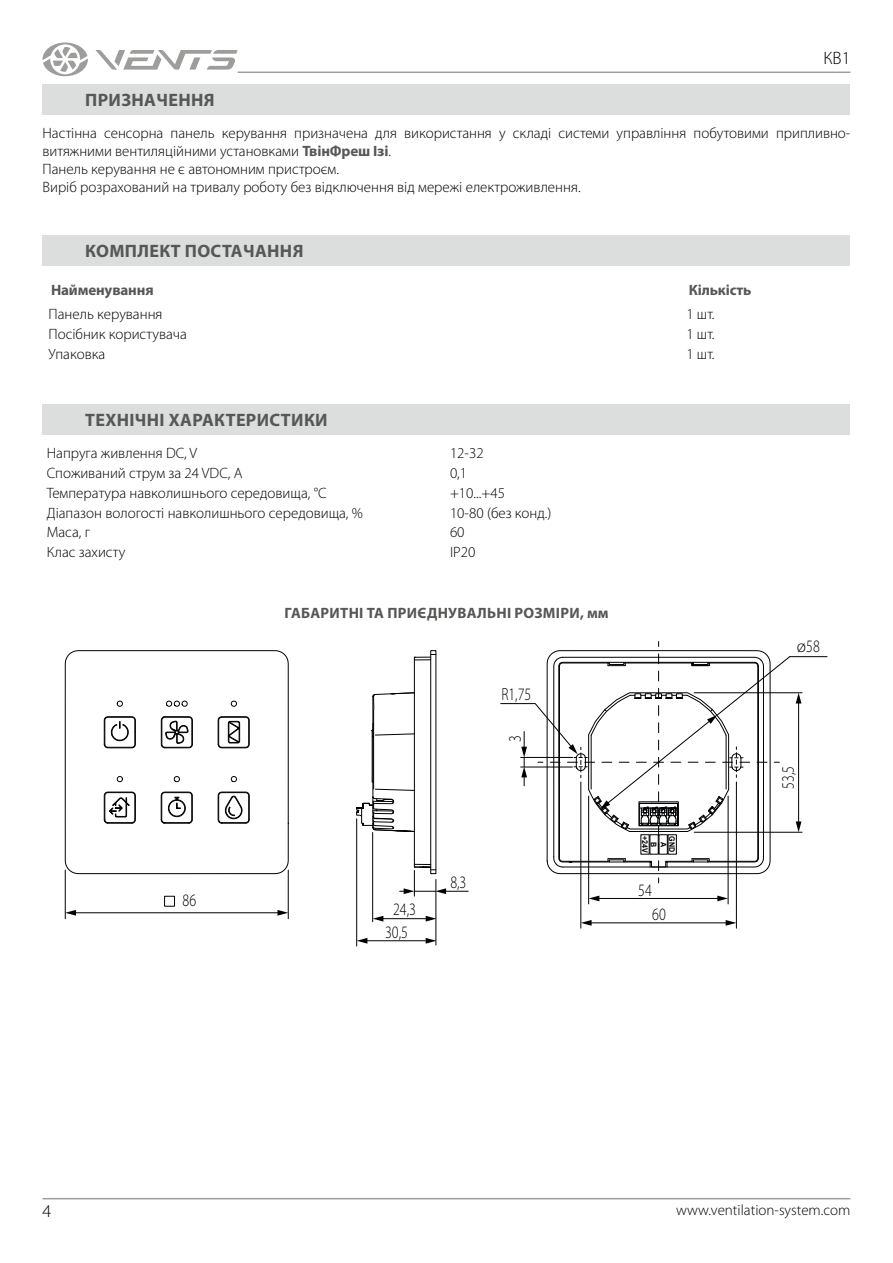
<style>
.page{position:relative;width:893px;height:1263px;background:#fff}
.page>*{position:absolute;margin:0;border:0;box-sizing:border-box;transform-origin:0 0}
.t1{font:700 18px "Myriad Pro";letter-spacing:.02em;color:#575756}
.t2{font:300 18px "Myriad Pro";color:#000}
.t3{font:300 17.55px "Myriad Pro";color:#000;scale:.8 1}
.t4{font:300 17.55px "Myriad Pro";color:#000}
.t5{font:300 15px/18px "Myriad Pro";color:#000}
.t6{font:700 15px "Myriad Pro";letter-spacing:.01em;color:#575756}
.t7{font:700 15px "Myriad Pro";letter-spacing:-.01em;color:#575756}
.t8{font:700 7.95px "Arial";color:#000;scale:.9 1}
.s1{font-weight:700;color:#575756}
</style>
<div class="page">
<hr style="left:65px;top:870px;width:1px;height:49px;background:#000">
<hr style="left:288px;top:870px;width:1px;height:49px;background:#000">
<hr style="left:435px;top:879px;width:1px;height:66px;background:#000">
<hr style="left:372px;top:832px;width:1px;height:90px;background:#000">
<hr style="left:356px;top:819px;width:1px;height:127px;background:#000">
<hr style="left:74px;top:912px;width:205px;height:1px;background:#000">
<svg style="left:65px;top:910px;width:11px;height:6px"></svg>
<svg style="left:277px;top:910px;width:11px;height:6px"></svg>
<hr style="left:381px;top:918px;width:47px;height:1px;background:#000">
<svg style="left:373px;top:916px;width:10px;height:5px"></svg>
<svg style="left:426px;top:916px;width:10px;height:5px"></svg>
<hr style="left:365px;top:940px;width:63px;height:1px;background:#000">
<svg style="left:357px;top:938px;width:10px;height:6px"></svg>
<svg style="left:426px;top:938px;width:10px;height:6px"></svg>
<hr style="left:580px;top:782px;width:1px;height:146px;background:#000">
<hr style="left:736px;top:782px;width:1px;height:146px;background:#000">
<hr style="left:590px;top:922px;width:138px;height:1px;background:#000">
<svg style="left:581px;top:920px;width:11px;height:6px"></svg>
<svg style="left:726px;top:920px;width:10px;height:6px"></svg>
<hr style="left:588px;top:796px;width:1px;height:108px;background:#000">
<hr style="left:728px;top:796px;width:1px;height:108px;background:#000">
<hr style="left:597px;top:898px;width:122px;height:1px;background:#000">
<svg style="left:589px;top:895px;width:10px;height:6px"></svg>
<svg style="left:717px;top:895px;width:11px;height:6px"></svg>
<hr style="left:694px;top:832px;width:108px;height:1px;background:#000">
<hr style="left:694px;top:692px;width:108px;height:1px;background:#000">
<hr style="left:790px;top:656px;width:37px;height:1px;background:#000">
<svg style="left:65px;top:650px;width:224px;height:224px"></svg>
<svg style="left:117px;top:776px;width:6px;height:6px"></svg>
<svg style="left:117px;top:701px;width:6px;height:6px"></svg>
<svg style="left:174px;top:776px;width:6px;height:6px"></svg>
<svg style="left:166px;top:701px;width:22px;height:6px"></svg>
<svg style="left:231px;top:776px;width:6px;height:6px"></svg>
<svg style="left:231px;top:701px;width:6px;height:6px"></svg>
<svg style="left:104px;top:791px;width:32px;height:33px"></svg>
<svg style="left:104px;top:716px;width:32px;height:32px"></svg>
<svg style="left:161px;top:791px;width:32px;height:33px"></svg>
<svg style="left:161px;top:716px;width:32px;height:32px"></svg>
<svg style="left:218px;top:791px;width:32px;height:33px"></svg>
<svg style="left:218px;top:716px;width:32px;height:32px"></svg>
<svg style="left:356px;top:650px;width:112px;height:246px"></svg>
<svg style="left:500px;top:654px;width:301px;height:229px"></svg>
<div style="left:164px;top:896px;width:11px;height:11px;border:1px solid #000"></div>
<div style="left:43px;top:84px;width:807px;height:31px;background:#dcdddd"></div>
<div style="left:43px;top:404px;width:807px;height:31px;background:#dcdddd"></div>
<div style="left:43px;top:235px;width:807px;height:31px;background:#dcdddd"></div>
<hr style="left:43px;top:1198px;width:807px;height:1px;background:#9d9d9c">
<hr style="left:238px;top:72px;width:612px;height:1px;background:#9d9d9c">
<svg style="left:95px;top:50px;width:143px;height:20px"></svg>
<svg style="left:43px;top:43px;width:45px;height:33px"></svg>
<p class="t1" style="left:85px;top:88px;width:131px">ПРИЗНАЧЕННЯ</p>
<p class="t2" style="left:823px;top:48px;width:28px">КВ1</p>
<p class="t5" style="left:43px;top:124px;width:809px">Настінна сенсорна панель керування призначена для використання у складі системи управління побутовими припливно&shy;витяжними вентиляційними установками <span class="s1">ТвінФреш Ізі</span>.<br>Панель керування не є автономним пристроєм.<br>Виріб розрахований на тривалу роботу без відключення від мережі електроживлення.</p>
<p class="t1" style="left:85px;top:239px;width:220px">КОМПЛЕКТ ПОСТАЧАННЯ</p>
<p class="t7" style="left:51px;top:280px;width:104px">Найменування</p>
<p class="t7" style="left:689px;top:280px;width:64px">Кількість</p>
<p class="t5" style="left:49px;top:305px;width:116px">Панель керування</p>
<p class="t5" style="left:686px;top:305px;width:30px">1 шт.</p>
<p class="t5" style="left:49px;top:325px;width:140px">Посібник користувача</p>
<p class="t5" style="left:686px;top:325px;width:30px">1 шт.</p>
<p class="t5" style="left:49px;top:345px;width:58px">Упаковка</p>
<p class="t5" style="left:686px;top:345px;width:30px">1 шт.</p>
<p class="t1" style="left:85px;top:408px;width:244px">ТЕХНІЧНІ ХАРАКТЕРИСТИКИ</p>
<p class="t5" style="left:47px;top:444px;width:152px">Напруга живлення DC, V</p>
<p class="t5" style="left:450px;top:444px;width:35px">12-32</p>
<p class="t5" style="left:47px;top:464px;width:197px">Споживаний струм за 24 VDC, А</p>
<p class="t5" style="left:450px;top:464px;width:19px">0,1</p>
<p class="t5" style="left:47px;top:484px;width:281px">Температура навколишнього середовища, °С</p>
<p class="t5" style="left:450px;top:484px;width:56px">+10...+45</p>
<p class="t5" style="left:47px;top:504px;width:318px">Діапазон вологості навколишнього середовища, %</p>
<p class="t5" style="left:450px;top:504px;width:103px">10-80 (без конд.)</p>
<p class="t5" style="left:47px;top:524px;width:45px">Маса, г</p>
<p class="t5" style="left:450px;top:524px;width:16px">60</p>
<p class="t5" style="left:47px;top:543px;width:80px">Клас захисту</p>
<p class="t5" style="left:450px;top:543px;width:27px">IP20</p>
<p class="t2" style="left:43px;top:1201px;width:10px">4</p>
<p class="t3" style="left:183px;top:890px;width:19px">86</p>
<p class="t6" style="left:284px;top:603px;width:326px">ГАБАРИТНІ ТА ПРИЄДНУВАЛЬНІ РОЗМІРИ, мм</p>
<p class="t3" style="left:501px;top:685px;width:39px">R1,75</p>
<p class="t3" style="left:505px;top:742px;width:10px;rotate:-90deg">3</p>
<p class="t3" style="left:393px;top:899px;width:30px">24,3</p>
<p class="t3" style="left:385px;top:923px;width:30px">30,5</p>
<p class="t3" style="left:450px;top:872px;width:22px">8,3</p>
<p class="t8" style="left:651px;top:835px;width:20px;rotate:90deg">+24V</p>
<p class="t8" style="left:677px;top:836px;width:19px;rotate:90deg">GND</p>
<p class="t8" style="left:659px;top:842px;width:7px;rotate:90deg">B</p>
<p class="t8" style="left:669px;top:842px;width:7px;rotate:90deg">A</p>
<p class="t3" style="left:638px;top:880px;width:19px">54</p>
<p class="t3" style="left:652px;top:905px;width:19px">60</p>
<p class="t4" style="left:797px;top:637px;width:24px">ø58</p>
<p class="t3" style="left:778px;top:789px;width:30px;rotate:-90deg">53,5</p>
<p class="t5" style="left:676px;top:1201px;width:176px">www.ventilation-system.com</p>
</div>
